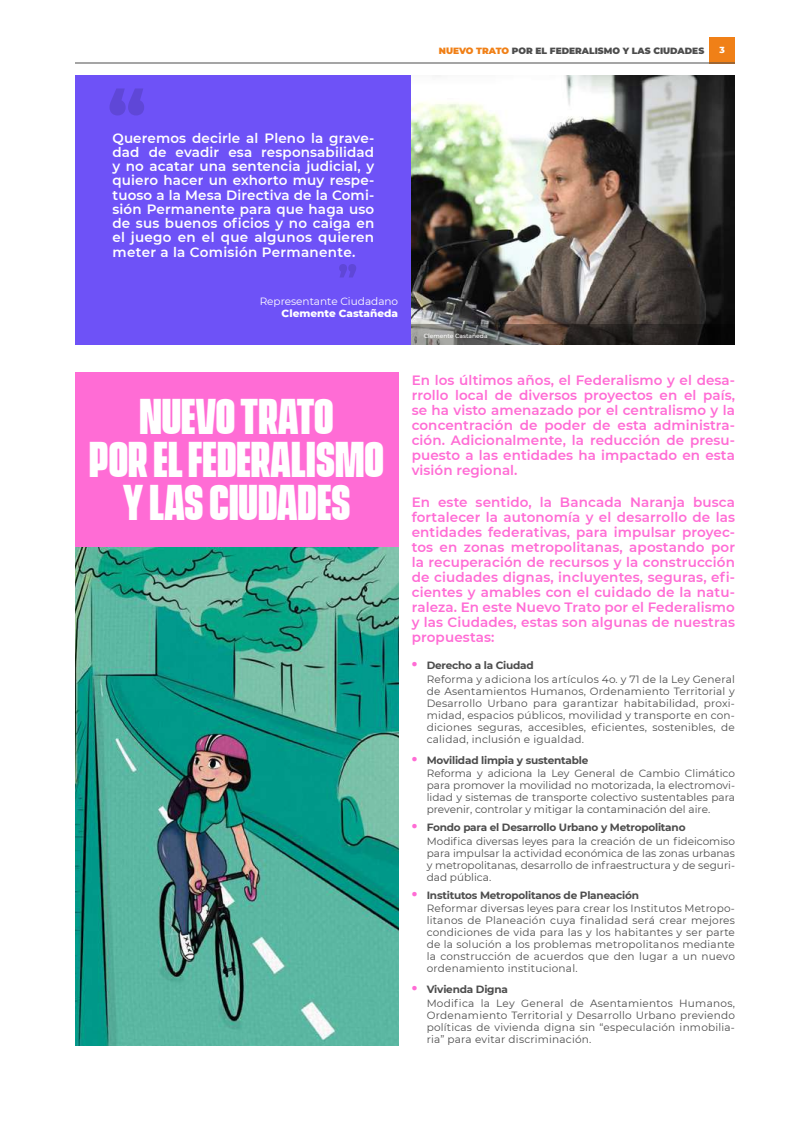
<style>
.page{position:relative;width:810px;height:1125px;background:#fff}
.page>*{position:absolute;margin:0;border:0;box-sizing:border-box;transform-origin:0 0}
.t1{font:700 45px/42.8px "Vanguard CF Extra";color:#fff;text-align:center}
.t2{font:600 13.5px/15px "Montserrat";letter-spacing:.01em;color:#ff6cd5;text-align:justify}
.t3{font:600 13.5px/14.2px "Montserrat";letter-spacing:.025em;color:#fff;text-align:justify}
.t4{font:10.5px/12px "Montserrat";letter-spacing:.02em;color:#4d4d4d;text-align:justify}
.t5{font:10.5px/13.5px "Montserrat";color:#4d4d4d}
.t6{font:10.5px "Montserrat";color:#fff}
.t7{font:800 10.5px "Montserrat";color:#fff}
.t8{font:900 9px "Montserrat";color:#4d4d4d}
.t9{font:800 9px "Montserrat";color:#fff}
.t10{font:500 6px "Montserrat";color:#fff}
.s1{color:#f08017}
.s2{font-weight:900;font-size:13.5px;color:#ff6cd5}
.s3{font-weight:700}
</style>
<div class="page">
<div style="left:75px;top:75px;width:364px;height:270px;background:#6e52f7"></div>
<div style="left:75px;top:372px;width:323px;height:239px;background:#ff6cd5"></div>
<div style="left:710px;top:37px;width:25px;height:26px;background:#f08017"></div>
<hr style="left:75px;top:63px;width:660px;height:1px;background:#4d4d4d">
<svg style="left:110px;top:88px;width:34px;height:27px"></svg>
<svg style="left:339px;top:264px;width:17px;height:13px"></svg>
<img style="left:412px;top:75px;width:323px;height:249px">
<img style="left:75px;top:548px;width:323px;height:498px">
<svg style="left:412px;top:324px;width:323px;height:21px;background:#443f3b"></svg>
<p class="t8" style="left:439px;top:44px;width:267px"><span class="s1">NUEVO TRATO</span> POR EL FEDERALISMO Y LAS CIUDADES</p>
<p class="t9" style="left:720px;top:43px;width:7px">3</p>
<p class="t3" style="left:112px;top:130px;width:263px">Queremos decirle al Pleno la grave&shy;dad de evadir esa responsabilidad y no acatar una sentencia judicial, y quiero hacer un exhorto muy respe&shy;tuoso a la Mesa Directiva de la Comi&shy;sión Permanente para que haga uso de sus buenos oficios y no caiga en el juego en el que algunos quieren meter a la Comisión Permanente.</p>
<p class="t6" style="left:260px;top:294px;width:140px">Representante Ciudadano</p>
<p class="t7" style="left:282px;top:305px;width:118px">Clemente Castañeda</p>
<p class="t10" style="left:424px;top:331px;width:65px">Clemente Castañeda</p>
<h1 class="t1" style="left:89px;top:398px;width:296px">NUEVO TRATO<br>POR EL FEDERALISMO<br>Y LAS CIUDADES</h1>
<p class="t2" style="left:412px;top:372px;width:325px">En los últimos años, el Federalismo y el desa&shy;rrollo local de diversos proyectos en el país, se ha visto amenazado por el centralismo y la concentración de poder de esta administra&shy;ción. Adicionalmente, la reducción de presu&shy;puesto a las entidades ha impactado en esta visión regional.</p>
<p class="t2" style="left:412px;top:494px;width:325px">En este sentido, la Bancada Naranja busca fortalecer la autonomía y el desarrollo de las entidades federativas, para impulsar proyec&shy;tos en zonas metropolitanas, apostando por la recuperación de recursos y la construcción de ciudades dignas, incluyentes, seguras, efi&shy;cientes y amables con el cuidado de la natu&shy;raleza. En este Nuevo Trato por el Federalismo y las Ciudades, estas son algunas de nuestras propuestas:</p>
<p class="t4" style="left:427px;top:658px;width:310px;line-height:13.5px;text-indent:-15px"><span class="s2">•</span> <span class="s3">Derecho a la Ciudad<br></span>Reforma y adiciona los artículos 4o. y 71 de la Ley General</p>
<p class="t4" style="left:427px;top:684px;width:310px">de Asentamientos Humanos, Ordenamiento Territorial y Desarrollo Urbano para garantizar habitabilidad, proxi&shy;midad, espacios públicos, movilidad y transporte en con&shy;diciones seguras, accesibles, eficientes, sostenibles, de calidad, inclusión e igualdad.</p>
<p class="t5" style="left:427px;top:753px;width:310px;text-indent:-15px"><span class="s2">•</span> <span class="s3">Movilidad limpia y sustentable<br></span>Reforma y adiciona la Ley General de Cambio Climático</p>
<p class="t4" style="left:427px;top:779px;width:310px">para promover la movilidad no motorizada, la electromovi&shy;lidad y sistemas de transporte colectivo sustentables para prevenir, controlar y mitigar la contaminación del aire.</p>
<p class="t5" style="left:427px;top:820px;width:310px;text-indent:-15px"><span class="s2">•</span> <span class="s3">Fondo para el Desarrollo Urbano y Metropolitano<br></span>Modifica diversas leyes para la creación de un fideicomiso</p>
<p class="t4" style="left:427px;top:846px;width:310px">para impulsar la actividad económica de las zonas urbanas y metropolitanas, desarrollo de infraestructura y de seguri&shy;dad pública.</p>
<p class="t4" style="left:427px;top:888px;width:310px;line-height:13.5px;text-indent:-15px"><span class="s2">•</span> <span class="s3">Institutos Metropolitanos de Planeación<br></span>Reformar diversas leyes para crear los Institutos Metropo-</p>
<p class="t4" style="left:427px;top:914px;width:310px">litanos de Planeación cuya finalidad será crear mejores condiciones de vida para las y los habitantes y ser parte de la solución a los problemas metropolitanos mediante la construcción de acuerdos que den lugar a un nuevo ordenamiento institucional.</p>
<p class="t4" style="left:427px;top:982px;width:310px;line-height:13.5px;text-indent:-15px"><span class="s2">•</span> <span class="s3">Vivienda Digna<br></span>Modifica la Ley General de Asentamientos Humanos,</p>
<p class="t4" style="left:427px;top:1008px;width:310px">Ordenamiento Territorial y Desarrollo Urbano previendo políticas de vivienda digna sin “especulación inmobilia&shy;ria” para evitar discriminación.</p>
</div>
